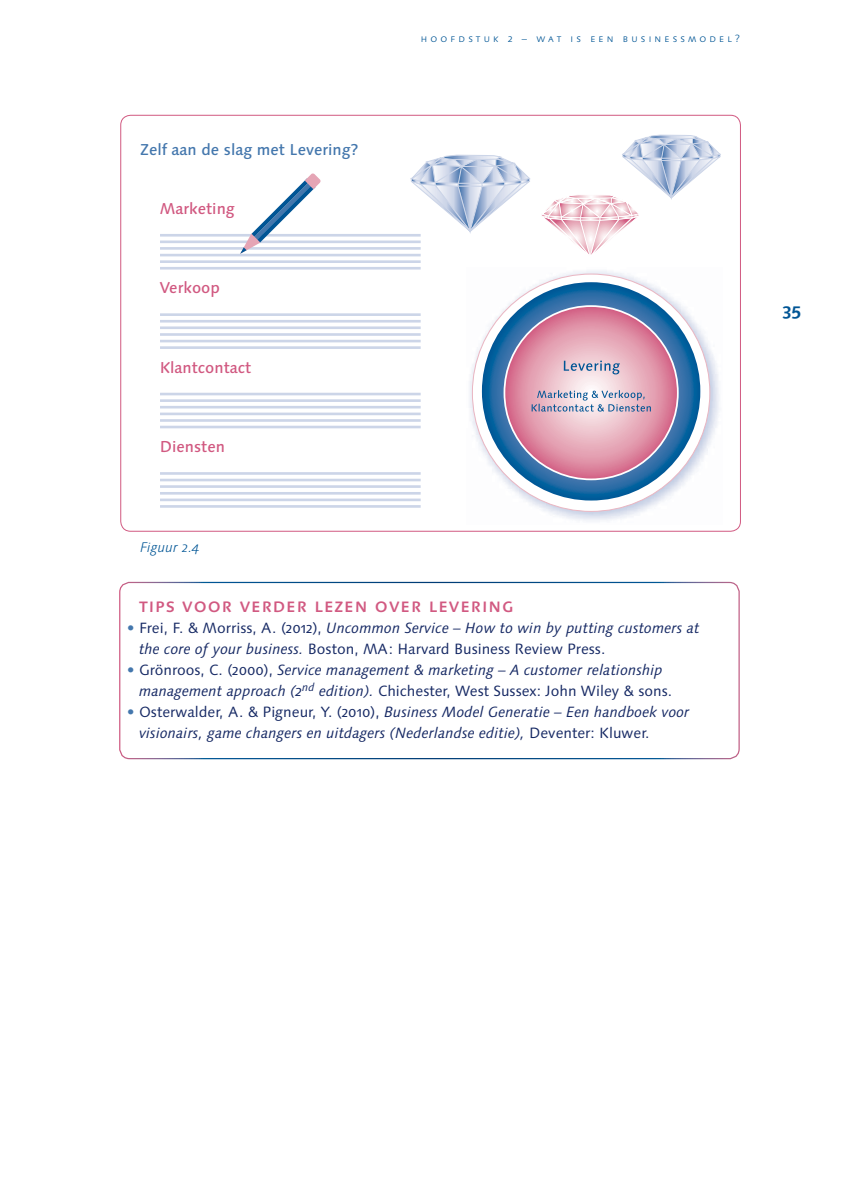
<style>
.page{position:relative;width:844px;height:1191px;background:#fff}
.page>*{position:absolute;margin:0;border:0;box-sizing:border-box;transform-origin:0 0}
.t1{font:500 19.25px "Linotype Syntax SC";letter-spacing:.05em;color:#d15981}
.t2{font:700 17.5px "Linotype Syntax Os F";color:#005595}
.t3{font:500 15.75px "Linotype Syntax Os F";color:#d15981}
.t4{font:500 15.75px "Linotype Syntax Os F";color:#4477ad}
.t5{font:italic 14.88px/21px "Linotype Syntax Os F";color:#162964}
.t6{font:italic 300 14px "Linotype Syntax Os F";color:#005595}
.t7{font:300 10.5px "Linotype Syntax SC";letter-spacing:.3em;color:#005595}
.s1{font-weight:700;font-style:normal;color:#4477ad}
.s2{font-style:normal}
</style>
<div class="page">
<div style="left:119px;top:582px;width:620px;height:177px;border:1px solid #fff;border-radius:10px"></div>
<div style="left:140px;top:174px;width:300px;height:338px;border:1px solid #fff;border-radius:5px"></div>
<hr style="left:160px;top:234px;width:260px;height:2px;background:#ccd5e8">
<hr style="left:160px;top:240px;width:260px;height:3px;background:#ccd5e8">
<hr style="left:160px;top:247px;width:260px;height:3px;background:#ccd5e8">
<hr style="left:160px;top:254px;width:260px;height:2px;background:#ccd5e8">
<hr style="left:160px;top:260px;width:260px;height:3px;background:#ccd5e8">
<hr style="left:160px;top:267px;width:260px;height:2px;background:#ccd5e8">
<hr style="left:160px;top:313px;width:260px;height:3px;background:#ccd5e8">
<hr style="left:160px;top:320px;width:260px;height:2px;background:#ccd5e8">
<hr style="left:160px;top:326px;width:260px;height:3px;background:#ccd5e8">
<hr style="left:160px;top:333px;width:260px;height:3px;background:#ccd5e8">
<hr style="left:160px;top:340px;width:260px;height:2px;background:#ccd5e8">
<hr style="left:160px;top:346px;width:260px;height:3px;background:#ccd5e8">
<hr style="left:160px;top:393px;width:260px;height:2px;background:#ccd5e8">
<hr style="left:160px;top:399px;width:260px;height:3px;background:#ccd5e8">
<hr style="left:160px;top:406px;width:260px;height:2px;background:#ccd5e8">
<hr style="left:160px;top:412px;width:260px;height:3px;background:#ccd5e8">
<hr style="left:160px;top:419px;width:260px;height:3px;background:#ccd5e8">
<hr style="left:160px;top:426px;width:260px;height:2px;background:#ccd5e8">
<hr style="left:160px;top:472px;width:260px;height:3px;background:#ccd5e8">
<hr style="left:160px;top:479px;width:260px;height:2px;background:#ccd5e8">
<hr style="left:160px;top:485px;width:260px;height:3px;background:#ccd5e8">
<hr style="left:160px;top:492px;width:260px;height:2px;background:#ccd5e8">
<hr style="left:160px;top:498px;width:260px;height:3px;background:#ccd5e8">
<hr style="left:160px;top:505px;width:260px;height:3px;background:#ccd5e8">
<img style="left:470px;top:280px;width:250px;height:241px">
<div style="left:472px;top:274px;width:237px;height:237px;background:#fff;border-radius:50%"></div>
<svg style="left:482px;top:282px;width:218px;height:218px;background:#296ea6"></svg>
<svg style="left:504px;top:306px;width:173px;height:173px;background:#e29db0"></svg>
<svg style="left:531px;top:390px;width:119px;height:21px;background:#c3b8ca"></svg>
<svg style="left:563px;top:361px;width:56px;height:13px"></svg>
<svg style="left:404px;top:134px;width:317px;height:146px"></svg>
<svg style="left:240px;top:173px;width:81px;height:81px"></svg>
<p class="t4" style="left:140px;top:141px;width:219px">Zelf aan de slag met Levering?</p>
<p class="t3" style="left:160px;top:201px;width:77px">Marketing</p>
<p class="t3" style="left:160px;top:280px;width:62px">Verkoop</p>
<p class="t3" style="left:160px;top:360px;width:93px">Klantcontact</p>
<p class="t3" style="left:160px;top:439px;width:67px">Diensten</p>
<p class="t6" style="left:140px;top:538px;width:61px">Figuur 2.4</p>
<p class="t7" style="left:420px;top:32px;width:320px">hoofdstuk 2 – wat is een businessmodel?</p>
<p class="t1" style="left:139px;top:593px;width:376px">tips voor verder lezen over levering</p>
<p class="t5" style="left:139px;top:618px;width:562px;text-indent:-12px"><span class="s1">•</span> <span class="s2">Frei, F. &amp; Morriss, A. (2012),</span> Uncommon Service – How to win by putting customers at the core of your business. <span class="s2">Boston, MA: Harvard Business Review Press.</span></p>
<p class="t5" style="left:139px;top:660px;width:534px;text-indent:-12px"><span class="s1">•</span> <span class="s2">Grönroos, C. (2000),</span> Service management &amp; marketing – A customer relationship management approach (2<sup>nd</sup> edition). <span class="s2">Chichester, West Sussex: John Wiley &amp; sons.</span></p>
<p class="t5" style="left:139px;top:702px;width:552px;text-indent:-12px"><span class="s1">•</span> <span class="s2">Osterwalder, A. &amp; Pigneur, Y. (2010),</span> Business Model Generatie – Een handboek voor visionairs, game changers en uitdagers (Nederlandse editie), <span class="s2">Deventer: Kluwer.</span></p>
<p class="t2" style="left:782px;top:302px;width:20px">35</p>
</div>
